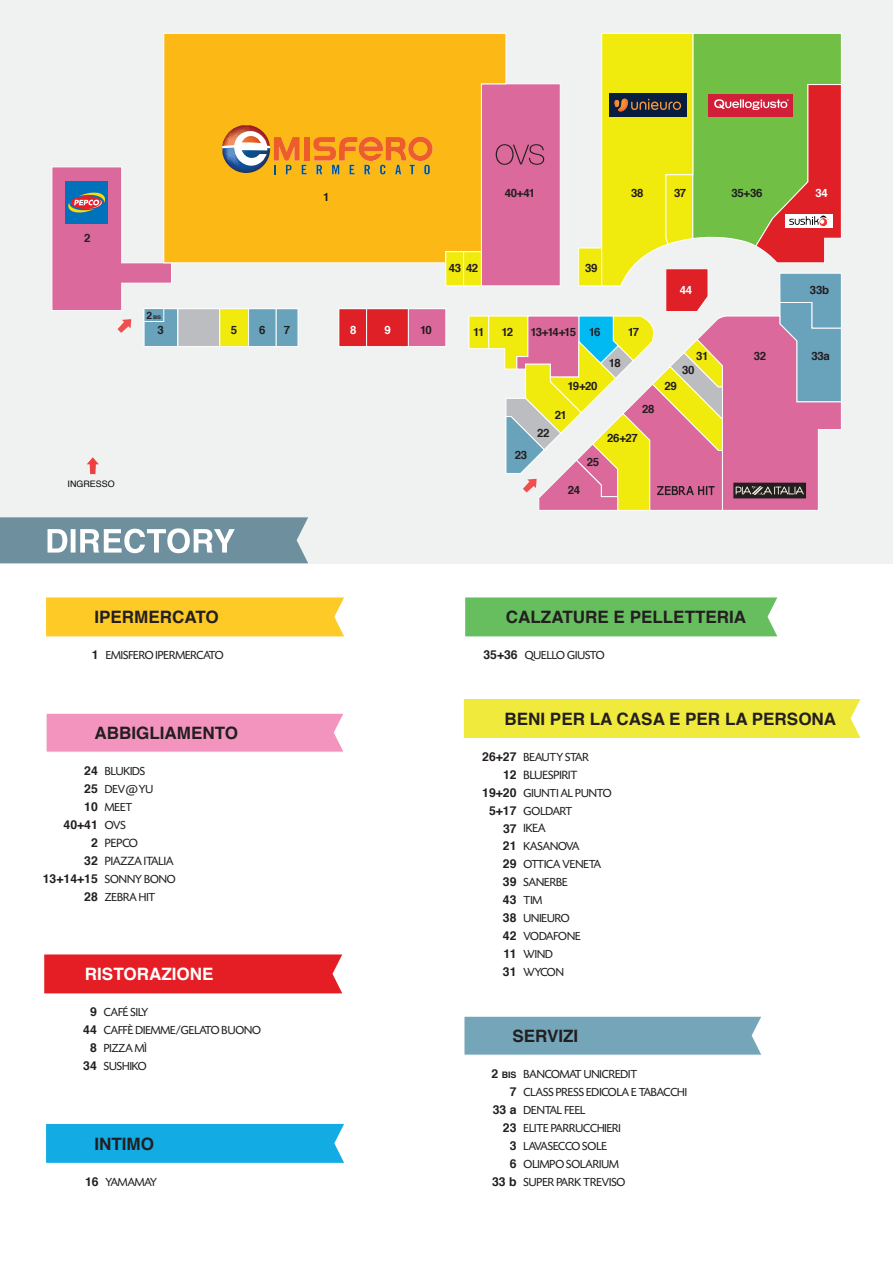
<style>
.page{position:relative;width:893px;height:1263px;background:#fff}
.page>*{position:absolute;margin:0;border:0;box-sizing:border-box;transform-origin:0 0}
.t1{font:700 17.1px "Helvetica";color:#231f20}
.t2{font:700 17.1px "Helvetica";color:#fff}
.t3{font:12.6px/18px "Today SHOP";color:#231f20}
.t4{font:12.3px/18px "Today SHOP";color:#231f20}
.t5{font:700 12.3px "Helvetica";color:#231f20}
.t6{font:700 11.4px "Helvetica";letter-spacing:-.03em;color:#221e20}
.t7{font:700 11.4px "Helvetica";color:#231f20}
.t8{font:700 11.4px "Helvetica";color:#fff}
.t9{font:8.85px "Helvetica";color:#040503}
.t10{font:700 4.95px "Helvetica";color:#231f20}
.s1{font-size:10.2px}
.s2{color:#231f20}
.s3{font-family:"Helvetica";font-weight:700}
.s4{font-family:"Today SHOP";font-weight:400}
.s5{font-family:"Helvetica";font-weight:700;font-size:12.3px}
.s6{font-family:"Helvetica";font-weight:700;font-size:9px}
</style>
<div class="page">
<div style="left:0;top:0;width:893px;height:563px;background:#f0f1f1"></div>
<svg style="left:87px;top:457px;width:12px;height:17px"></svg>
<div style="left:178px;top:309px;width:42px;height:38px;background:#bcbdc0"></div>
<div style="left:178px;top:308px;width:42px;height:39px;border:1px solid #fff"></div>
<div style="left:367px;top:309px;width:41px;height:38px;background:#df2027"></div>
<div style="left:366px;top:308px;width:43px;height:39px;border:1px solid #fff"></div>
<div style="left:408px;top:309px;width:38px;height:38px;background:#db699b"></div>
<div style="left:408px;top:308px;width:38px;height:39px;border:1px solid #fff"></div>
<div style="left:220px;top:309px;width:29px;height:38px;background:#f0ea0d"></div>
<div style="left:219px;top:308px;width:30px;height:39px;border:1px solid #fff"></div>
<div style="left:249px;top:309px;width:27px;height:38px;background:#69a2bb"></div>
<div style="left:248px;top:308px;width:29px;height:39px;border:1px solid #fff"></div>
<div style="left:144px;top:309px;width:34px;height:38px;background:#69a2bb"></div>
<div style="left:144px;top:308px;width:34px;height:39px;border:1px solid #fff"></div>
<div style="left:144px;top:308px;width:20px;height:14px;border:1px solid #fff"></div>
<div style="left:339px;top:309px;width:28px;height:38px;background:#df2027"></div>
<div style="left:338px;top:308px;width:29px;height:39px;border:1px solid #fff"></div>
<div style="left:276px;top:309px;width:22px;height:38px;background:#69a2bb"></div>
<div style="left:276px;top:308px;width:22px;height:39px;border:1px solid #fff"></div>
<div style="left:163px;top:33px;width:282px;height:230px;background:#fcb814"></div>
<div style="left:304px;top:137px;width:6px;height:24px;background:#ed5d29"></div>
<svg style="left:222px;top:125px;width:85px;height:49px"></svg>
<svg style="left:313px;top:137px;width:120px;height:37px;background:#e7932a"></svg>
<svg style="left:117px;top:319px;width:14px;height:14px"></svg>
<svg style="left:52px;top:166px;width:120px;height:145px"></svg>
<svg style="left:445px;top:33px;width:397px;height:478px"></svg>
<svg style="left:0;top:517px;width:308px;height:46px;background:#86a2ae"></svg>
<div style="left:46px;top:597px;width:298px;height:39px;background:#feca26"></div>
<div style="left:464px;top:699px;width:396px;height:39px;background:#efea3c"></div>
<svg style="left:46px;top:713px;width:297px;height:39px;background:#f398c1"></svg>
<svg style="left:464px;top:1016px;width:297px;height:39px;background:#7aa9bc"></svg>
<div style="left:46px;top:1124px;width:298px;height:39px;background:#12abe3"></div>
<div style="left:465px;top:597px;width:312px;height:39px;background:#67be5f"></div>
<div style="left:44px;top:954px;width:298px;height:39px;background:#e41e24"></div>
<p class="t7" style="left:84px;top:229px;width:8px">2</p>
<p class="t9" style="left:68px;top:477px;width:49px">INGRESSO</p>
<p class="t6" style="left:323px;top:188px;width:8px">1</p>
<p class="t6" style="left:505px;top:184px;width:32px">40+41</p>
<p class="t6" style="left:631px;top:184px;width:14px">38</p>
<p class="t6" style="left:674px;top:184px;width:14px">37</p>
<p class="t6" style="left:731px;top:184px;width:33px">35+36</p>
<p class="t8" style="left:815px;top:184px;width:14px">34</p>
<p class="t6" style="left:449px;top:259px;width:31px">43 42</p>
<p class="t6" style="left:585px;top:259px;width:14px">39</p>
<p class="t8" style="left:680px;top:281px;width:14px">44</p>
<p class="t6" style="left:810px;top:281px;width:21px">33b</p>
<p class="t10" style="left:146px;top:313px;width:16px"><span class="s1">2</span> BIS</p>
<p class="t7" style="left:158px;top:321px;width:8px">3</p>
<p class="t7" style="left:259px;top:321px;width:8px">6</p>
<p class="t7" style="left:284px;top:321px;width:8px">7</p>
<p class="t8" style="left:350px;top:321px;width:8px">8</p>
<p class="t8" style="left:385px;top:321px;width:8px">9</p>
<p class="t6" style="left:420px;top:321px;width:13px">10</p>
<p class="t6" style="left:473px;top:323px;width:13px">11</p>
<p class="t6" style="left:501px;top:323px;width:13px">12</p>
<p class="t6" style="left:530px;top:323px;width:72px">13+14+15 <span class="s2">16</span></p>
<p class="t7" style="left:231px;top:321px;width:8px">5</p>
<p class="t6" style="left:567px;top:377px;width:32px">19+20</p>
<p class="t6" style="left:555px;top:405px;width:14px">21</p>
<p class="t6" style="left:628px;top:323px;width:13px">17</p>
<p class="t6" style="left:609px;top:353px;width:13px">18</p>
<p class="t6" style="left:642px;top:400px;width:14px">28</p>
<p class="t7" style="left:515px;top:446px;width:14px">23</p>
<p class="t6" style="left:537px;top:423px;width:14px">22</p>
<p class="t6" style="left:587px;top:453px;width:14px">25</p>
<p class="t6" style="left:568px;top:480px;width:14px">24</p>
<p class="t6" style="left:607px;top:429px;width:32px">26+27</p>
<p class="t6" style="left:696px;top:347px;width:14px">31</p>
<p class="t6" style="left:754px;top:347px;width:14px">32</p>
<p class="t6" style="left:682px;top:361px;width:14px">30</p>
<p class="t7" style="left:664px;top:376px;width:14px">29</p>
<p class="t6" style="left:811px;top:346px;width:20px">33a</p>
<h1 class="t1" style="left:94px;top:603px;width:126px">IPERMERCATO</h1>
<p class="t4" style="left:92px;top:647px;width:133px"><span class="s3">1</span> EMISFERO IPERMERCATO</p>
<h1 class="t1" style="left:94px;top:720px;width:145px">ABBIGLIAMENTO</h1>
<p class="t4" style="left:84px;top:762px;width:70px"><span class="s3">24</span> BLUKIDS<br><span class="s3">25</span> DEV@YU<br><span class="s3">10</span> MEET</p>
<p class="t5" style="left:64px;top:814px;width:64px">40+41 <span class="s4">OVS</span></p>
<p class="t3" style="left:84px;top:834px;width:91px;text-indent:7px"><span class="s5">2</span> PEPCO<br><span class="s5">32</span> PIAZZA ITALIA</p>
<p class="t4" style="left:84px;top:870px;width:93px;text-indent:-42px"><span class="s3">13+14+15</span> SONNY BONO<br><span class="s3">28</span> ZEBRA HIT</p>
<h1 class="t2" style="left:85px;top:960px;width:130px">RISTORAZIONE</h1>
<p class="t4" style="left:90px;top:1004px;width:60px"><span class="s3">9</span> CAFÉ SILY</p>
<p class="t4" style="left:83px;top:1021px;width:179px"><span class="s3">44</span> CAFFÈ DIEMME/GELATO BUONO</p>
<p class="t4" style="left:90px;top:1039px;width:58px"><span class="s3">8</span> PIZZA MÌ</p>
<p class="t4" style="left:83px;top:1057px;width:65px"><span class="s3">34</span> SUSHIKO</p>
<h1 class="t1" style="left:94px;top:1130px;width:61px">INTIMO</h1>
<p class="t4" style="left:85px;top:1173px;width:73px"><span class="s3">16</span> YAMAMAY</p>
<h1 class="t1" style="left:506px;top:603px;width:242px">CALZATURE E PELLETTERIA</h1>
<p class="t4" style="left:483px;top:647px;width:123px"><span class="s3">35+36</span> QUELLO GIUSTO</p>
<h1 class="t1" style="left:504px;top:705px;width:333px">BENI PER LA CASA E PER LA PERSONA</h1>
<p class="t4" style="left:482px;top:748px;width:108px"><span class="s3">26+27</span> BEAUTY STAR</p>
<p class="t3" style="left:503px;top:766px;width:76px"><span class="s5">12</span> BLUESPIRIT</p>
<p class="t4" style="left:489px;top:784px;width:124px;text-indent:-7px"><span class="s3">19+20</span> GIUNTI AL PUNTO<br><span class="s3">5+17</span> GOLDART</p>
<p class="t3" style="left:503px;top:820px;width:44px"><span class="s5">37</span> IKEA</p>
<p class="t4" style="left:503px;top:838px;width:99px"><span class="s3">21</span> KASANOVA<br><span class="s3">29</span> OTTICA VENETA<br><span class="s3">39</span> SANERBE<br><span class="s3">43</span> TIM<br><span class="s3">38</span> UNIEURO<br><span class="s3">42</span> VODAFONE<br><span class="s3">11</span> WIND<br><span class="s3">31</span> WYCON</p>
<h1 class="t1" style="left:512px;top:1022px;width:68px">SERVIZI</h1>
<p class="t4" style="left:491px;top:1065px;width:147px"><span class="s3">2</span> <span class="s6">BIS</span> BANCOMAT UNICREDIT</p>
<p class="t4" style="left:510px;top:1083px;width:179px"><span class="s3">7</span> CLASS PRESS EDICOLA E TABACCHI</p>
<p class="t4" style="left:493px;top:1101px;width:94px"><span class="s3">33 a</span> DENTAL FEEL</p>
<p class="t4" style="left:503px;top:1119px;width:119px"><span class="s3">23</span> ELITE PARRUCCHIERI</p>
<p class="t4" style="left:510px;top:1137px;width:99px"><span class="s3">3</span> LAVASECCO SOLE</p>
<p class="t4" style="left:510px;top:1155px;width:110px"><span class="s3">6</span> OLIMPO SOLARIUM</p>
<p class="t4" style="left:492px;top:1173px;width:135px"><span class="s3">33 b</span> SUPER PARK TREVISO</p>
</div>
